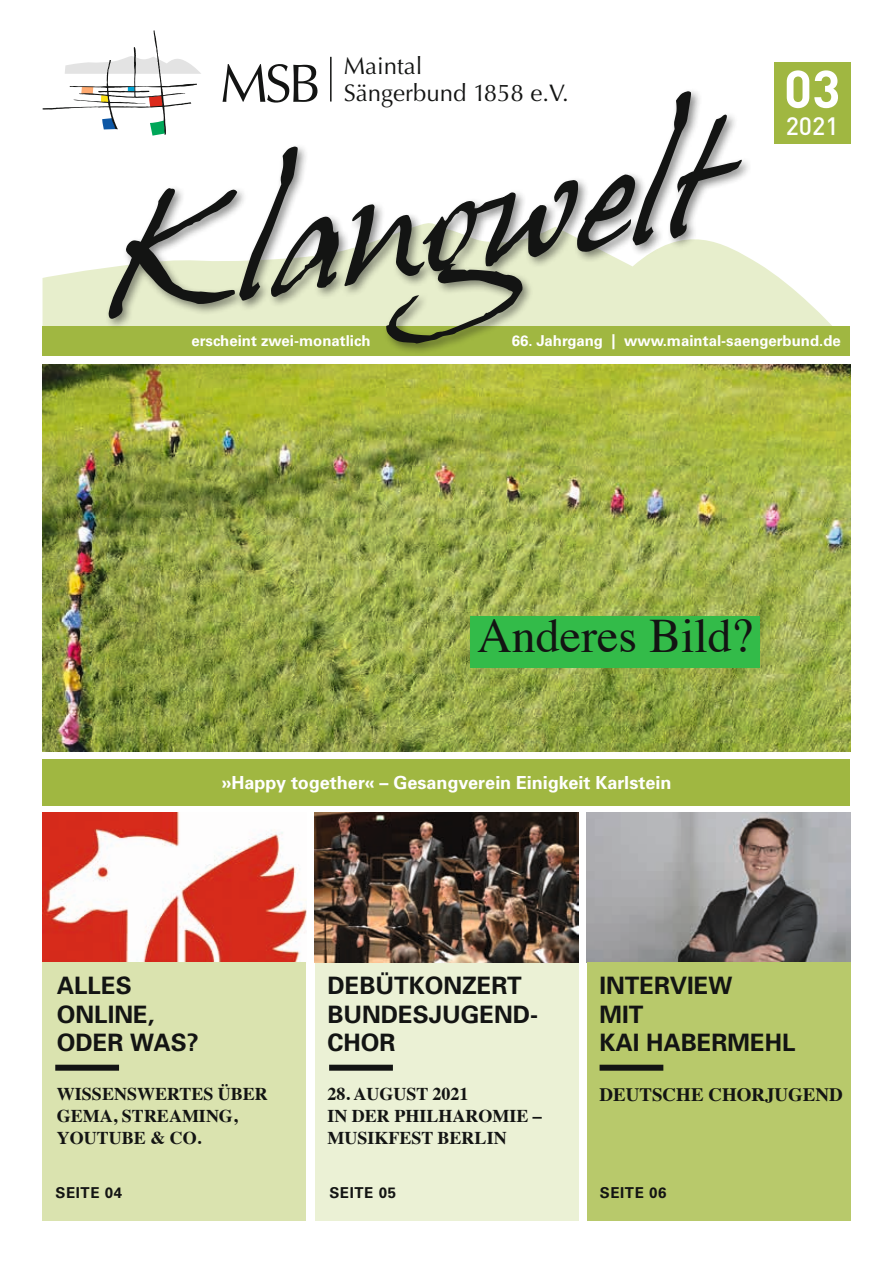
<style>
.page{position:relative;width:893px;height:1263px;background:#fff}
.page>*{position:absolute;margin:0;border:0;box-sizing:border-box;transform-origin:0 0}
.t1{font:54px "Optima";color:#131413}
.t2{font:700 52.2px "DIN";color:#fff}
.t3{font:48px "Times";color:#131413}
.t4{font:500 24.9px "DIN";color:#fff}
.t5{font:700 24px/28.8px "Univers";color:#131413}
.t6{font:24px/27px "Optima";color:#131413}
.t7{font:700 18.9px "Times";color:#131413}
.t8{font:700 18px/21.6px "Times";color:#131413}
.t9{font:700 18px "Univers";color:#fff}
.t10{font:700 15px "Univers CE";color:#fff}
.t11{font:700 15px "Univers CE";letter-spacing:.04em;color:#131413}
</style>
<div class="page">
<img style="left:587px;top:812px;width:263px;height:150px">
<div style="left:587px;top:962px;width:263px;height:258px;background:#b8c96b"></div>
<img style="left:43px;top:812px;width:263px;height:150px">
<svg style="left:43px;top:260px;width:789px;height:66px;fill:#e7eecc"></svg>
<div style="left:43px;top:326px;width:807px;height:29px;background:#a0b741"></div>
<div style="left:774px;top:62px;width:76px;height:81px;background:#a0b741"></div>
<svg style="left:42px;top:30px;width:159px;height:100px"></svg>
<hr style="left:330px;top:57px;width:2px;height:45px;background:#131413">
<div style="left:315px;top:962px;width:263px;height:258px;background:#ebf1d5"></div>
<div style="left:329px;top:1065px;width:64px;height:6px;background:#131413"></div>
<div style="left:600px;top:1065px;width:63px;height:6px;background:#131413"></div>
<div style="left:105px;top:88px;width:648px;height:267px;background:#131413;opacity:.5"></div>
<svg style="left:109px;top:91px;width:633px;height:252px"></svg>
<div style="left:43px;top:759px;width:807px;height:46px;background:#a0b741"></div>
<img style="left:315px;top:812px;width:263px;height:150px">
<div style="left:43px;top:962px;width:263px;height:258px;background:#dae3af"></div>
<img style="left:43px;top:364px;width:807px;height:388px">
<div style="left:55px;top:1065px;width:64px;height:6px;background:#131413"></div>
<div style="left:471px;top:616px;width:289px;height:52px;background:#33bb49"></div>
<h1 class="t1" style="left:220px;top:52px;width:103px">MSB</h1>
<h3 class="t6" style="left:344px;top:53px;width:226px">Maintal<br>Sängerbund 1858 e.V.</h3>
<h2 class="t2" style="left:784px;top:55px;width:58px">03</h2>
<h3 class="t4" style="left:786px;top:110px;width:54px">2021</h3>
<p class="t10" style="left:191px;top:332px;width:181px">erscheint zwei-monatlich</p>
<p class="t10" style="left:512px;top:332px;width:330px">66. Jahrgang | www.maintal-saengerbund.de</p>
<h3 class="t3" style="left:477px;top:591px;width:277px">Anderes Bild?</h3>
<p class="t9" style="left:221px;top:772px;width:452px">»Happy together« – Gesangverein Einigkeit Karlstein</p>
<h3 class="t5" style="left:327px;top:971px;width:212px">DEBÜTKONZERT<br>BUNDESJUGEND-<br>CHOR</h3>
<p class="t8" style="left:327px;top:1082px;width:216px">28. AUGUST 2021<br>IN DER PHILHAROMIE –<br>MUSIKFEST BERLIN</p>
<h3 class="t5" style="left:57px;top:971px;width:143px">ALLES<br>ONLINE,<br>ODER WAS?</h3>
<p class="t8" style="left:57px;top:1082px;width:212px">WISSENSWERTES ÜBER<br>GEMA, STREAMING,<br>YOUTUBE &amp; CO.</p>
<p class="t7" style="left:600px;top:1076px;width:245px">DEUTSCHE CHORJUGEND</p>
<h3 class="t5" style="left:600px;top:971px;width:198px">INTERVIEW<br>MIT<br>KAI HABERMEHL</h3>
<p class="t11" style="left:55px;top:1184px;width:68px">SEITE 04</p>
<p class="t11" style="left:329px;top:1184px;width:68px">SEITE 05</p>
<p class="t11" style="left:600px;top:1184px;width:68px">SEITE 06</p>
</div>
